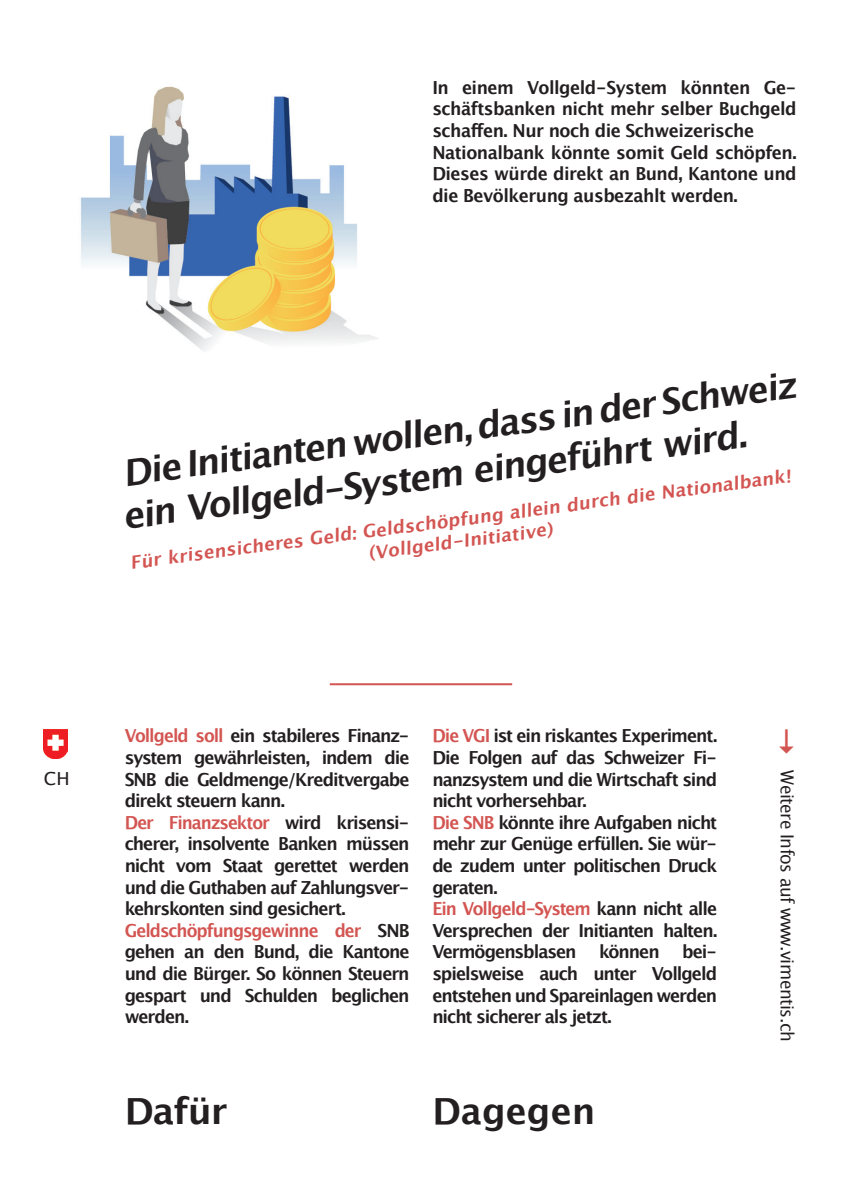
<style>
.page{position:relative;width:842px;height:1191px;background:#fff}
.page>*{position:absolute;margin:0;border:0;box-sizing:border-box;transform-origin:0 0}
.Änderung{font:700 36px/43.4px "Lucida Grande";letter-spacing:-.025em;color:#231f20}
.Text{font:700 36px "Lucida Grande";color:#231f20}
.Argumente{font:700 18px/21.6px "Lucida Grande";letter-spacing:-.06em;color:#231f20;text-align:justify;scale:.96 1}
.Text-2{font:700 18px/21.6px "Lucida Grande";letter-spacing:-.03em;color:#231f20;text-align:justify;scale:.96 1}
.Titel{font:700 18px "Lucida Grande";color:#d35552}
.t1{font:18px "Lucida Grande";letter-spacing:-.03em;color:#231f20;scale:.96 1}
.t2{font:18px "Lucida Grande";letter-spacing:-.03em;color:#231f20}
.s1{color:#d35552}
.s2{font-weight:700;font-size:32px;color:#d35552}
</style>
<div class="page">
<hr style="left:330px;top:683px;width:182px;height:2px;background:#d35552">
<img style="left:44px;top:730px;width:23px;height:28px">
<img style="left:81px;top:86px;width:298px;height:265px">
<p class="Text-2" style="left:432px;top:76px;width:381px">In einem Vollgeld-System könnten Ge&shy;schäftsbanken nicht mehr selber Buchgeld schaffen. Nur noch die Schweizerische</p>
<p class="Text-2" style="left:432px;top:141px;width:381px">Nationalbank könnte somit Geld schöpfen.<br>Dieses würde direkt an Bund, Kantone und die Bevölkerung ausbezahlt werden.</p>
<p class="Änderung" style="left:115px;top:449px;width:686px;rotate:-7deg">Die Initianten wollen, dass in der Schweiz ein Vollgeld-System eingeführt wird.</p>
<p class="Titel" style="left:128px;top:545px;width:667px;rotate:-7deg">Für krisensicheres Geld: Geldschöpfung allein durch die Nationalbank!</p>
<p class="Titel" style="left:366px;top:538px;width:188px;rotate:-7deg">(Vollgeld-Initiative)</p>
<p class="t2" style="left:44px;top:766px;width:27px">CH</p>
<p class="Argumente" style="left:125px;top:725px;width:298px"><span class="s1">Vollgeld soll</span> ein stabileres Finanz&shy;system gewährleisten, indem die SNB die Geldmenge/Kreditvergabe direkt steuern kann.</p>
<p class="Argumente" style="left:125px;top:811px;width:298px"><span class="s1">Der Finanzsektor</span> wird krisensi&shy;cherer, insolvente Banken müssen nicht vom Staat gerettet werden und die Guthaben auf Zahlungsver&shy;kehrskonten sind gesichert.</p>
<p class="Argumente" style="left:125px;top:919px;width:298px"><span class="s1">Geldschöpfungsgewinne der</span> SNB gehen an den Bund, die Kantone und die Bürger. So können Steuern gespart und Schulden beglichen werden.</p>
<p class="Argumente" style="left:432px;top:725px;width:298px"><span class="s1">Die VGI</span> ist ein riskantes Experiment.<br>Die Folgen auf das Schweizer Fi&shy;nanzsystem und die Wirtschaft sind nicht vorhersehbar.</p>
<p class="Argumente" style="left:432px;top:811px;width:298px"><span class="s1">Die SNB</span> könnte ihre Aufgaben nicht mehr zur Genüge erfüllen. Sie wür&shy;de zudem unter politischen Druck geraten.</p>
<p class="Argumente" style="left:432px;top:897px;width:298px"><span class="s1">Ein Vollgeld-System</span> kann nicht alle Versprechen der Initianten halten.<br>Vermögensblasen können bei&shy;spielsweise auch unter Vollgeld entstehen und Spareinlagen werden nicht sicherer als jetzt.</p>
<h1 class="Änderung" style="left:125px;top:1089px;width:104px">Dafür</h1>
<h1 class="Änderung" style="left:504px;top:1089px;width:23px">a</h1>
<p class="Text" style="left:432px;top:1082px;width:165px">Dagegen</p>
<p class="t1" style="left:800px;top:725px;width:331px;rotate:90deg"><span class="s2">→</span> Weitere Infos auf www.vimentis.ch</p>
</div>
